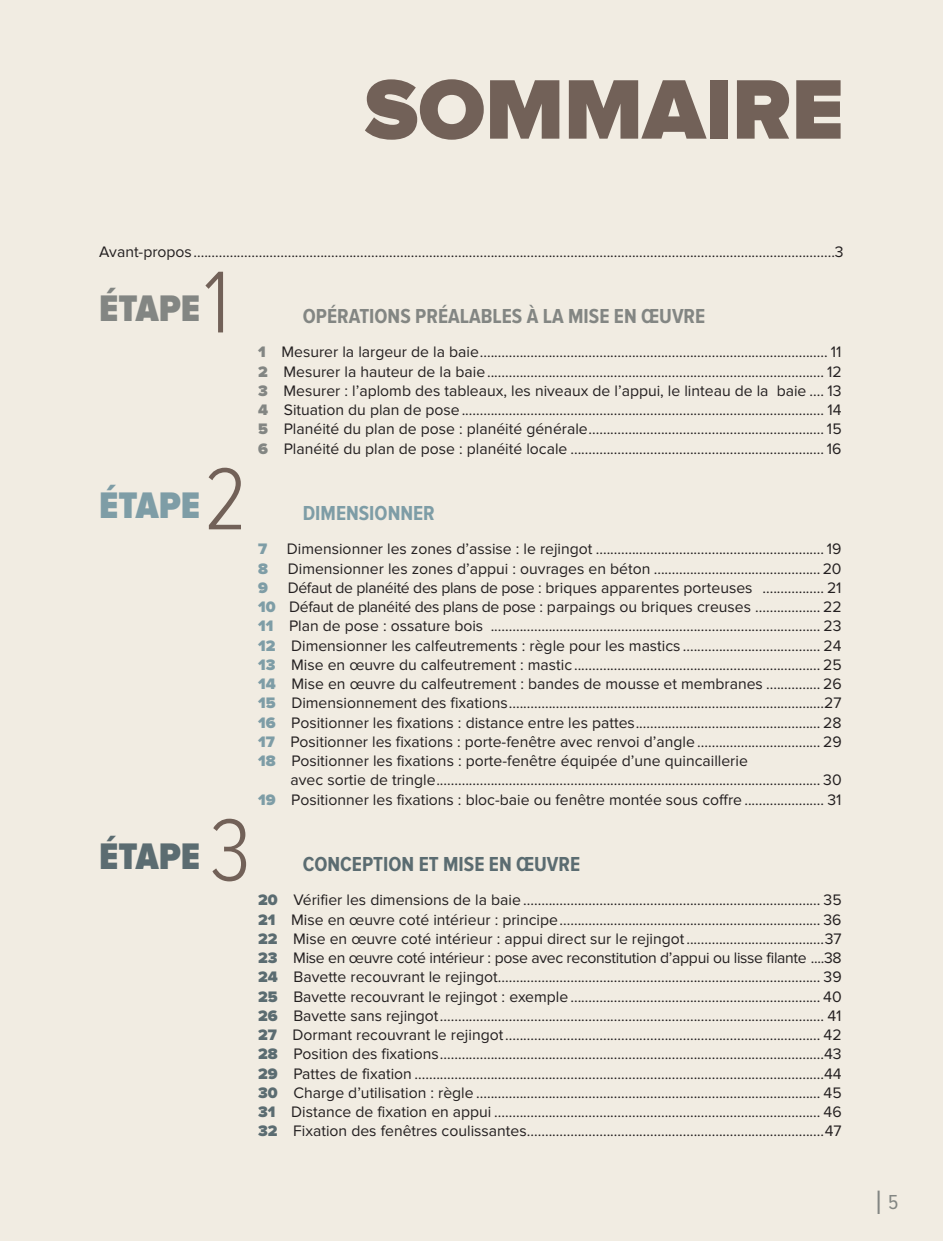
<style>
.page{position:relative;width:943px;height:1241px;background:#fff}
.page>*{position:absolute;margin:0;border:0;box-sizing:border-box;transform-origin:0 0}
.t1{font:300 91px "Proxima Nova Cond";color:#726158}
.t2{font:900 87.5px "Proxima Nova";color:#726158}
.t3{font:900 38.32px "Proxima Nova Cond";color:#838683}
.t4{font:900 38.32px "Proxima Nova Cond";color:#7e9da6}
.t5{font:900 38.32px "Proxima Nova Cond";color:#5b6c71}
.t6{font:300 35px "Proxima Nova Cond";color:#838683}
.t7{font:700 21px "Proxima Nova Cond";color:#838683}
.t8{font:700 21px "Proxima Nova Cond";color:#5b6c71}
.t9{font:700 21px "Proxima Nova Cond";color:#7e9da6}
.t10{font:15.75px/19.2px "Proxima Nova";color:#231f20;text-align:justify}
.t11{font:900 15.75px "Proxima Nova";color:#7e9da6}
.s1{font-weight:900;color:#838683}
.s2{font-weight:900;color:#7e9da6}
.s3{font-weight:900;color:#5b6c71}
.s4{font-weight:400;font-size:21px}
</style>
<div class="page">
<div style="left:0;top:0;width:943px;height:1240px;background:#f1ece2"></div>
<h2 class="t2" style="left:364px;top:59px;width:480px">SOMMAIRE</h2>
<p class="t10" style="left:99px;top:242px;width:746px">Avant-propos.................................................................................................................................................................................3</p>
<h3 class="t3" style="left:99px;top:286px;width:102px">ÉTAPE</h3>
<h1 class="t1" style="left:204px;top:251px;width:28px">1</h1>
<h3 class="t7" style="left:303px;top:304px;width:404px">OPÉRATIONS PRÉALABLES À LA MISE EN ŒUVRE</h3>
<p class="t10" style="left:258px;top:343px;width:585px"><span class="s1">1</span> Mesurer la largeur de la baie................................................................................................ 11<br><span class="s1">2</span> Mesurer la hauteur de la baie............................................................................................. 12<br><span class="s1">3</span> Mesurer : l’aplomb des tableaux, les niveaux de l’appui, le linteau de la baie .... 13<br><span class="s1">4</span> Situation du plan de pose.................................................................................................... 14<br><span class="s1">5</span> Planéité du plan de pose : planéité générale................................................................. 15<br><span class="s1">6</span> Planéité du plan de pose : planéité locale ...................................................................... 16</p>
<h3 class="t4" style="left:99px;top:483px;width:102px">ÉTAPE</h3>
<h1 class="t1" style="left:204px;top:448px;width:45px">2</h1>
<h3 class="t5" style="left:99px;top:834px;width:102px">ÉTAPE</h3>
<h1 class="t1" style="left:209px;top:799px;width:43px">3</h1>
<h3 class="t9" style="left:303px;top:501px;width:134px">DIMENSIONNER</h3>
<p class="t11" style="left:258px;top:540px;width:11px">7</p>
<p class="t10" style="left:287px;top:539px;width:556px">Dimensionner les zones d’assise : le rejingot ............................................................... 19</p>
<p class="t11" style="left:258px;top:559px;width:11px">8</p>
<p class="t10" style="left:288px;top:559px;width:555px">Dimensionner les zones d’appui : ouvrages en béton ..............................................20</p>
<p class="t11" style="left:258px;top:578px;width:11px">9</p>
<p class="t10" style="left:258px;top:578px;width:585px;text-indent:30px">Défaut de planéité des plans de pose : briques apparentes porteuses ................. 21<br><span class="s2">10</span> Défaut de planéité des plans de pose : parpaings ou briques creuses .................. 22<br><span class="s2">11</span> Plan de pose : ossature bois ........................................................................................... 23<br><span class="s2">12</span> Dimensionner les calfeutrements : règle pour les mastics ...................................... 24<br><span class="s2">13</span> Mise en œuvre du calfeutrement : mastic.................................................................... 25<br><span class="s2">14</span> Mise en œuvre du calfeutrement : bandes de mousse et membranes ............... 26<br><span class="s2">15</span> Dimensionnement des fixations.......................................................................................27<br><span class="s2">16</span> Positionner les fixations : distance entre les pattes................................................... 28<br><span class="s2">17</span> Positionner les fixations : porte-fenêtre avec renvoi d’angle .................................. 29<br><span class="s2">18</span> Positionner les fixations : porte-fenêtre équipée d’une quincaillerie</p>
<p class="t10" style="left:258px;top:770px;width:585px;text-align:right">avec sortie de tringle.......................................................................................................... 30<br><span class="s2">19</span> Positionner les fixations : bloc-baie ou fenêtre montée sous coffre ...................... 31</p>
<h3 class="t8" style="left:303px;top:852px;width:279px">CONCEPTION ET MISE EN ŒUVRE</h3>
<p class="t10" style="left:258px;top:890px;width:585px"><span class="s3">20</span> Vérifier les dimensions de la baie .................................................................................. 35<br><span class="s3">21</span> Mise en œuvre coté intérieur : principe........................................................................ 36<br><span class="s3">22</span> Mise en œuvre coté intérieur : appui direct sur le rejingot......................................37<br><span class="s3">23</span> Mise en œuvre coté intérieur : pose avec reconstitution d’appui ou lisse filante ....38<br><span class="s3">24</span> Bavette recouvrant le rejingot......................................................................................... 39<br><span class="s3">25</span> Bavette recouvrant le rejingot : exemple..................................................................... 40<br><span class="s3">26</span> Bavette sans rejingot.......................................................................................................... 41<br><span class="s3">27</span> Dormant recouvrant le rejingot....................................................................................... 42<br><span class="s3">28</span> Position des fixations..........................................................................................................43<br><span class="s3">29</span> Pattes de fixation .................................................................................................................44<br><span class="s3">30</span> Charge d’utilisation : règle ............................................................................................... 45<br><span class="s3">31</span> Distance de fixation en appui .......................................................................................... 46<br><span class="s3">32</span> Fixation des fenêtres coulissantes..................................................................................47</p>
<h3 class="t6" style="left:875px;top:1182px;width:25px">I <span class="s4">5</span></h3>
</div>
